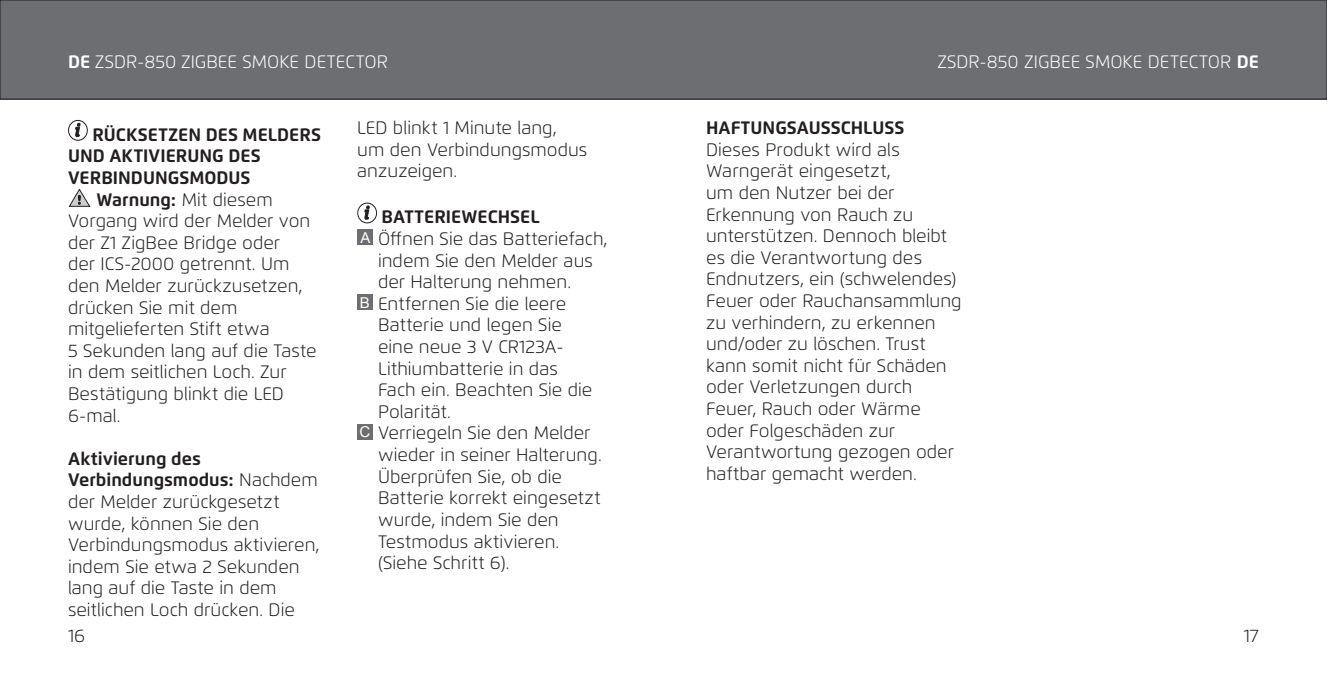
<style>
.page{position:relative;width:1327px;height:689px;background:#fff}
.page>*{position:absolute;margin:0;border:0;box-sizing:border-box;transform-origin:0 0}
.t1{font:300 18px/21.6px "Flexo";color:#231f20}
.t2{font:700 18px "Flexo";color:#231f20}
.t3{font:300 18px "Flexo";color:#fff}
.s1{font-weight:700}
.s2{font-family:"Arial";font-weight:400;font-size:15px;color:#fff}
</style>
<div class="page">
<div style="left:0;top:0;width:1327px;height:99px;background:#6d6e71"></div>
<div style="left:0;top:0;width:1327px;height:99px;border:1px solid #231f20"></div>
<div style="left:68px;top:120px;width:20px;height:21px;border:1px solid #231f20;border-radius:50%"></div>
<svg style="left:75px;top:123px;width:6px;height:15px"></svg>
<svg style="left:69px;top:189px;width:21px;height:18px"></svg>
<div style="left:357px;top:203px;width:20px;height:20px;border:1px solid #231f20;border-radius:50%"></div>
<svg style="left:364px;top:205px;width:6px;height:17px"></svg>
<div style="left:357px;top:230px;width:16px;height:15px;background:#6d6e71"></div>
<div style="left:357px;top:294px;width:16px;height:16px;background:#6d6e71"></div>
<div style="left:357px;top:424px;width:16px;height:15px;background:#6d6e71"></div>
<p class="t3" style="left:68px;top:51px;width:321px"><span class="s1">DE</span> ZSDR-850 ZIGBEE SMOKE DETECTOR</p>
<p class="t3" style="left:937px;top:51px;width:323px">ZSDR-850 ZIGBEE SMOKE DETECTOR <span class="s1">DE</span></p>
<p class="t2" style="left:92px;top:123px;width:230px">RÜCKSETZEN DES MELDERS</p>
<p class="t2" style="left:68px;top:145px;width:194px">UND AKTIVIERUNG DES</p>
<p class="t2" style="left:68px;top:167px;width:184px">VERBINDUNGSMODUS</p>
<p class="t1" style="left:96px;top:188px;width:178px"><span class="s1">Warnung:</span> Mit diesem</p>
<p class="t1" style="left:68px;top:210px;width:244px">Vorgang wird der Melder von</p>
<p class="t1" style="left:68px;top:232px;width:214px">der Z1 ZigBee Bridge oder</p>
<p class="t1" style="left:68px;top:253px;width:223px">der ICS-2000 getrennt. Um</p>
<p class="t1" style="left:68px;top:275px;width:236px">den Melder zurückzusetzen,</p>
<p class="t1" style="left:68px;top:296px;width:171px">drücken Sie mit dem</p>
<p class="t1" style="left:68px;top:318px;width:203px">mitgelieferten Stift etwa</p>
<p class="t1" style="left:68px;top:340px;width:250px">5 Sekunden lang auf die Taste</p>
<p class="t1" style="left:68px;top:361px;width:220px">in dem seitlichen Loch. Zur</p>
<p class="t1" style="left:68px;top:383px;width:217px">Bestätigung blinkt die LED</p>
<p class="t1" style="left:68px;top:404px;width:54px">6-mal.</p>
<p class="t1" style="left:68px;top:448px;width:253px"><span class="s1">Aktivierung des<br>Verbindungsmodus:</span> Nachdem der Melder zurückgesetzt wurde, können Sie den<br>Verbindungsmodus aktivieren, indem Sie etwa 2 Sekunden lang auf die Taste in dem seitlichen Loch drücken. Die</p>
<p class="t1" style="left:357px;top:117px;width:232px">LED blinkt 1 Minute lang, um den Verbindungsmodus anzuzeigen.</p>
<p class="t2" style="left:382px;top:206px;width:159px">BATTERIEWECHSEL</p>
<p class="t1" style="left:360px;top:228px;width:248px"><span class="s2">A</span> Öffnen Sie das Batteriefach,</p>
<p class="t1" style="left:378px;top:250px;width:216px">indem Sie den Melder aus</p>
<p class="t1" style="left:378px;top:271px;width:195px">der Halterung nehmen.</p>
<p class="t1" style="left:360px;top:293px;width:208px"><span class="s2">B</span> Entfernen Sie die leere</p>
<p class="t1" style="left:378px;top:314px;width:185px">Batterie und legen Sie</p>
<p class="t1" style="left:378px;top:336px;width:187px">eine neue 3 V CR123A-</p>
<p class="t1" style="left:378px;top:358px;width:181px">Lithiumbatterie in das</p>
<p class="t1" style="left:378px;top:379px;width:216px">Fach ein. Beachten Sie die</p>
<p class="t1" style="left:378px;top:401px;width:74px">Polarität.</p>
<p class="t1" style="left:359px;top:422px;width:232px"><span class="s2">C</span> Verriegeln Sie den Melder</p>
<p class="t1" style="left:378px;top:444px;width:225px">wieder in seiner Halterung.</p>
<p class="t1" style="left:378px;top:466px;width:185px">Überprüfen Sie, ob die</p>
<p class="t1" style="left:378px;top:487px;width:224px">Batterie korrekt eingesetzt</p>
<p class="t1" style="left:378px;top:509px;width:182px">wurde, indem Sie den</p>
<p class="t1" style="left:378px;top:530px;width:183px">Testmodus aktivieren.</p>
<p class="t1" style="left:378px;top:552px;width:133px">(Siehe Schritt 6).</p>
<p class="t2" style="left:706px;top:117px;width:200px">HAFTUNGSAUSSCHLUSS</p>
<p class="t1" style="left:706px;top:139px;width:257px">Dieses Produkt wird als<br>Warngerät eingesetzt,<br>um den Nutzer bei der<br>Erkennung von Rauch zu unterstützen. Dennoch bleibt es die Verantwortung des<br>Endnutzers, ein (schwelendes)<br>Feuer oder Rauchansammlung zu verhindern, zu erkennen und/oder zu löschen. Trust kann somit nicht für Schäden oder Verletzungen durch<br>Feuer, Rauch oder Wärme oder Folgeschäden zur<br>Verantwortung gezogen oder haftbar gemacht werden.</p>
<p class="t1" style="left:68px;top:625px;width:18px">16</p>
<p class="t1" style="left:1243px;top:625px;width:17px">17</p>
</div>
